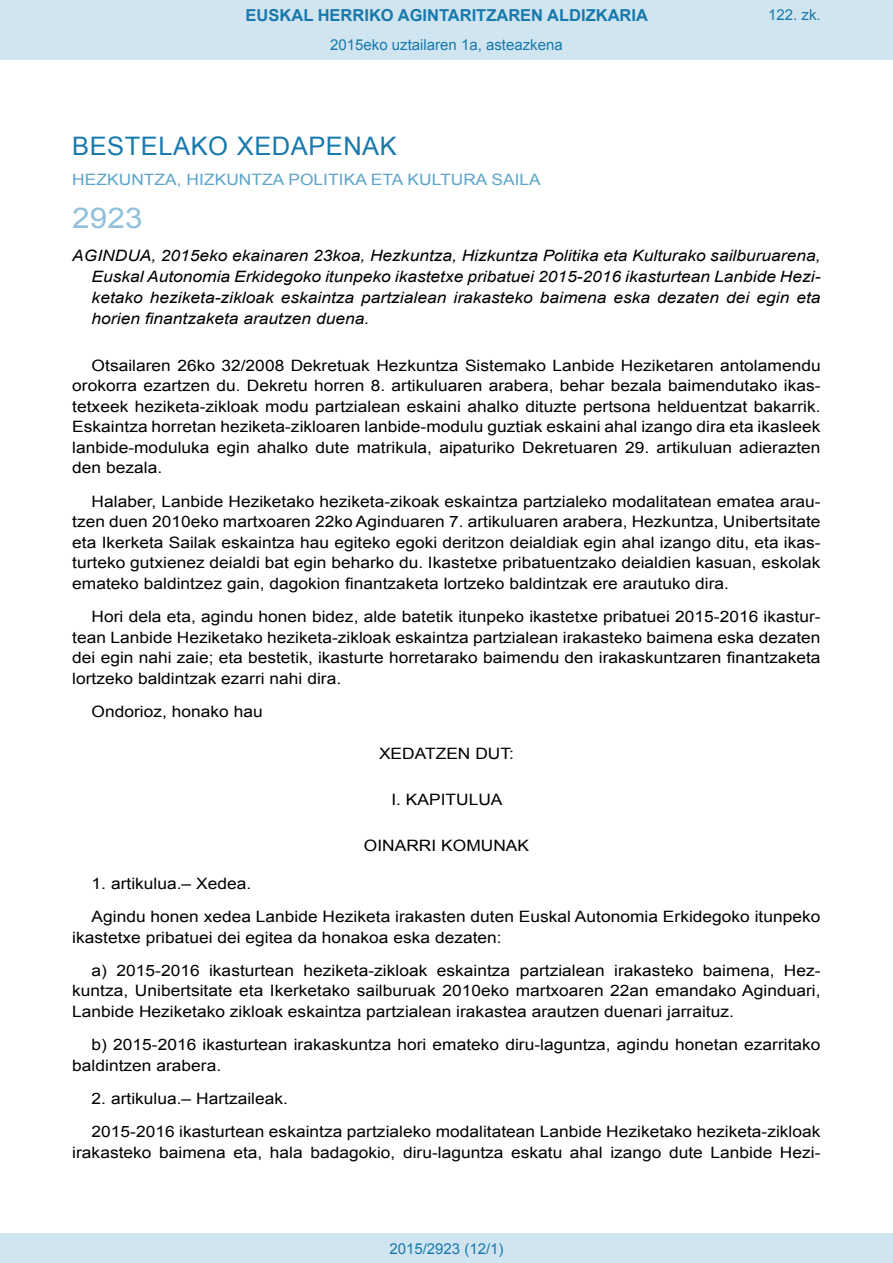
<style>
.page{position:relative;width:893px;height:1263px;background:#fff}
.page>*{position:absolute;margin:0;border:0;box-sizing:border-box;transform-origin:0 0}
.BOPVOrden{font:28.5px "Arial";color:#90c0db;scale:1.11 1}
.BOPVSeccion{font:25.5px "Arial";letter-spacing:.02em;color:#1879ad}
.t1{font:700 16.5px "Arial";color:#1879ad}
.BOPVDetalle{font:15.6px/20.5px "Arial";color:#000;text-align:justify;scale:1.11 1}
.BOPVTitulo{font:italic 15.6px/21px "Arial";color:#000;text-align:justify;scale:1.11 1}
.BOPVOrganismo{font:15.6px "Arial";letter-spacing:.005em;color:#5ea4ca;scale:1.11 1}
.BOPVClave{font:15.6px "Arial";color:#000;scale:1.11 1}
.Paginacion_Centro{font:15px "Arial";color:#1879ad}
</style>
<div class="page">
<div style="left:0;top:0;width:893px;height:60px;background:#d0e5f0"></div>
<div style="left:0;top:1233px;width:893px;height:30px;background:#d0e5f0"></div>
<p class="t1" style="left:246px;top:4px;width:404px">EUSKAL HERRIKO AGINTARITZAREN ALDIZKARIA</p>
<p class="Paginacion_Centro" style="left:330px;top:35px;width:234px">2015eko uztailaren 1a, asteazkena</p>
<p class="Paginacion_Centro" style="left:768px;top:5px;width:54px">122. zk.</p>
<p class="BOPVSeccion" style="left:72px;top:129px;width:326px">BESTELAKO XEDAPENAK</p>
<p class="BOPVOrganismo" style="left:72px;top:169px;width:424px">HEZKUNTZA, HIZKUNTZA POLITIKA ETA KULTURA SAILA</p>
<p class="BOPVOrden" style="left:72px;top:199px;width:65px">2923</p>
<p class="BOPVTitulo" style="left:92px;top:246px;width:658px;text-indent:-19px">AGINDUA, 2015eko ekainaren 23koa, Hezkuntza, Hizkuntza Politika eta Kulturako sailburuarena, Euskal Autonomia Erkidegoko itunpeko ikastetxe pribatuei 2015-2016 ikasturtean Lanbide Hezi&shy;ketako heziketa-zikloak eskaintza partzialean irakasteko baimena eska dezaten dei egin eta horien finantzaketa arautzen duena.</p>
<p class="BOPVDetalle" style="left:72px;top:355px;width:676px;text-indent:19px">Otsailaren 26ko 32/2008 Dekretuak Hezkuntza Sistemako Lanbide Heziketaren antolamendu orokorra ezartzen du. Dekretu horren 8. artikuluaren arabera, behar bezala baimendutako ikas&shy;tetxeek heziketa-zikloak modu partzialean eskaini ahalko dituzte pertsona helduentzat bakarrik.<br>Eskaintza horretan heziketa-zikloaren lanbide-modulu guztiak eskaini ahal izango dira eta ikasleek lanbide-moduluka egin ahalko dute matrikula, aipaturiko Dekretuaren 29. artikuluan adierazten den bezala.</p>
<p class="BOPVDetalle" style="left:72px;top:491px;width:676px;text-indent:19px">Halaber, Lanbide Heziketako heziketa-zikoak eskaintza partzialeko modalitatean ematea arau&shy;tzen duen 2010eko martxoaren 22ko Aginduaren 7. artikuluaren arabera, Hezkuntza, Unibertsitate eta Ikerketa Sailak eskaintza hau egiteko egoki deritzon deialdiak egin ahal izango ditu, eta ikas&shy;turteko gutxienez deialdi bat egin beharko du. Ikastetxe pribatuentzako deialdien kasuan, eskolak emateko baldintzez gain, dagokion finantzaketa lortzeko baldintzak ere arautuko dira.</p>
<p class="BOPVDetalle" style="left:72px;top:606px;width:676px;text-indent:19px">Hori dela eta, agindu honen bidez, alde batetik itunpeko ikastetxe pribatuei 2015-2016 ikastur&shy;tean Lanbide Heziketako heziketa-zikloak eskaintza partzialean irakasteko baimena eska dezaten dei egin nahi zaie; eta bestetik, ikasturte horretarako baimendu den irakaskuntzaren finantzaketa lortzeko baldintzak ezarri nahi dira.</p>
<p class="BOPVDetalle" style="left:92px;top:701px;width:156px">Ondorioz, honako hau</p>
<p class="BOPVClave" style="left:379px;top:743px;width:123px">XEDATZEN DUT:</p>
<p class="BOPVClave" style="left:391px;top:789px;width:102px">I. KAPITULUA</p>
<p class="BOPVClave" style="left:364px;top:835px;width:150px">OINARRI KOMUNAK</p>
<p class="BOPVDetalle" style="left:92px;top:873px;width:145px">1. artikulua.– Xedea.</p>
<p class="BOPVDetalle" style="left:72px;top:906px;width:676px;text-indent:19px">Agindu honen xedea Lanbide Heziketa irakasten duten Euskal Autonomia Erkidegoko itunpeko ikastetxe pribatuei dei egitea da honakoa eska dezaten:</p>
<p class="BOPVDetalle" style="left:72px;top:960px;width:676px;text-indent:19px">a) 2015-2016 ikasturtean heziketa-zikloak eskaintza partzialean irakasteko baimena, Hez&shy;kuntza, Unibertsitate eta Ikerketako sailburuak 2010eko martxoaren 22an emandako Aginduari, Lanbide Heziketako zikloak eskaintza partzialean irakastea arautzen duenari jarraituz.</p>
<p class="BOPVDetalle" style="left:72px;top:1035px;width:676px;text-indent:19px">b) 2015-2016 ikasturtean irakaskuntza hori emateko diru-laguntza, agindu honetan ezarritako baldintzen arabera.</p>
<p class="BOPVDetalle" style="left:92px;top:1088px;width:178px">2. artikulua.– Hartzaileak.</p>
<p class="BOPVDetalle" style="left:72px;top:1122px;width:676px;text-align:right">2015-2016 ikasturtean eskaintza partzialeko modalitatean Lanbide Heziketako heziketa-zikloak irakasteko baimena eta, hala badagokio, diru-laguntza eskatu ahal izango dute Lanbide Hezi-</p>
<p class="Paginacion_Centro" style="left:389px;top:1238px;width:116px">2015/2923 (12/1)</p>
</div>
